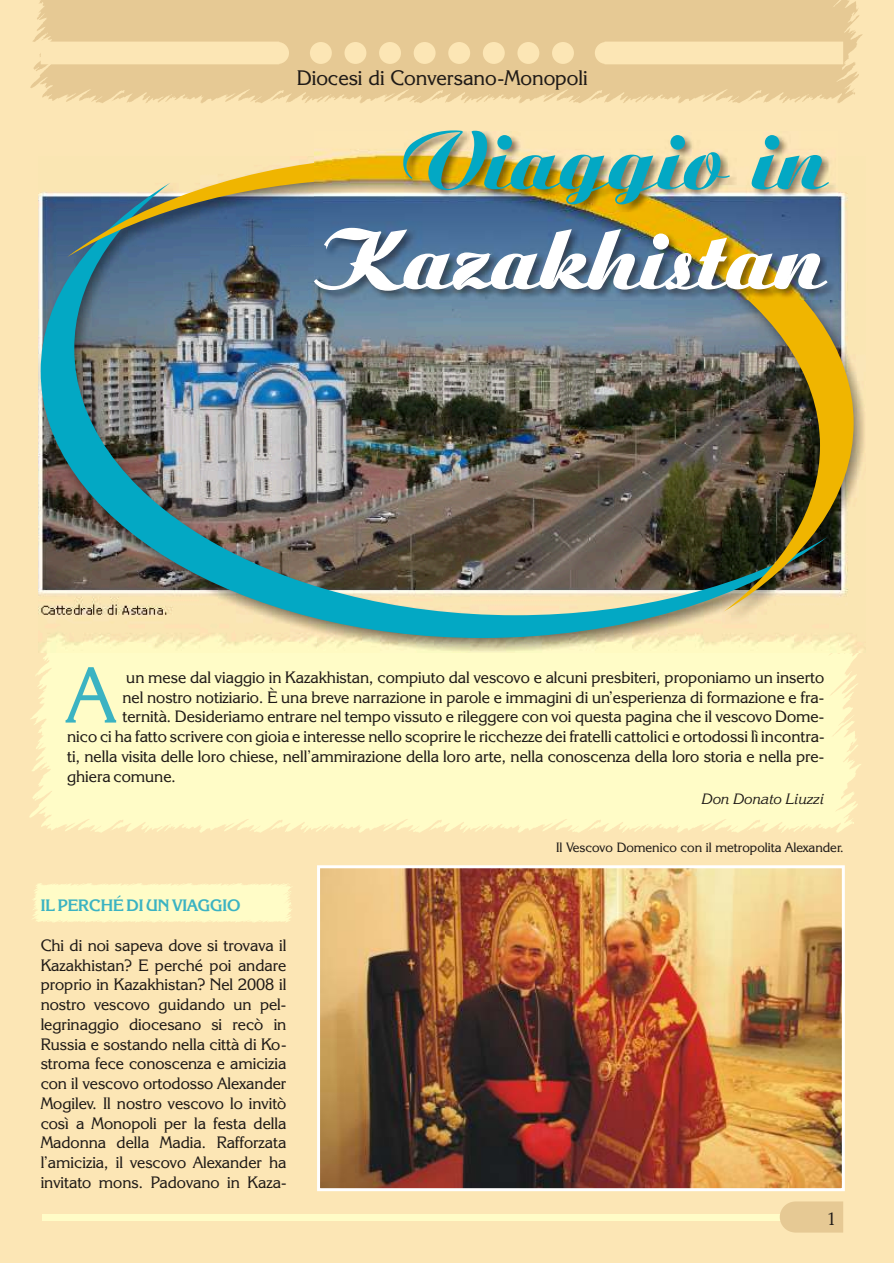
<style>
.page{position:relative;width:894px;height:1263px;background:#fce6b5}
.page>*{position:absolute;margin:0;border:0;box-sizing:border-box;transform-origin:0 0}
.t1{font:87px "Ariston";color:#03a8c4}
.t2{font:79.2px "Korinna BT";color:#3bb3c2}
.t3{font:21px "Korinna BT";color:#1f1a17}
.t4{font:18px "Korinna BT";color:#1f1a17}
.t5{font:16.5px/19.8px "Korinna BT";color:#1f1a17;text-align:justify}
.t6{font:700 16.5px "Korinna BT";color:#3bb3c2}
.t7{font:italic 15px "Korinna BT";color:#1f1a17}
.t8{font:13.5px "Korinna BT";color:#1f1a17}
</style>
<div class="page">
<svg style="left:32px;top:883px;width:260px;height:39px;background:#fefac5"></svg>
<svg style="left:30px;top:0;width:833px;height:103px;background:#e8cb97"></svg>
<img style="left:321px;top:869px;width:520px;height:318px">
<div style="left:29px;top:653px;width:832px;height:180px;background:#fffcc7"></div>
<img style="left:38px;top:193px;width:827px;height:460px">
<svg style="left:41px;top:192px;width:786px;height:446px"></svg>
<img style="left:67px;top:163px;width:787px;height:449px">
<img style="left:314px;top:131px;width:524px;height:169px">
<svg style="left:313px;top:227px;width:516px;height:65px;background:#97a4aa"></svg>
<div style="left:317px;top:865px;width:528px;height:326px;border:3px solid #fff"></div>
<svg style="left:595px;top:42px;width:248px;height:22px"></svg>
<div style="left:552px;top:42px;width:22px;height:22px;background:#fce6b5;border-radius:50%"></div>
<div style="left:517px;top:42px;width:22px;height:22px;background:#fce6b5;border-radius:50%"></div>
<div style="left:483px;top:42px;width:22px;height:22px;background:#fce6b5;border-radius:50%"></div>
<div style="left:448px;top:42px;width:22px;height:22px;background:#fce6b5;border-radius:50%"></div>
<div style="left:414px;top:42px;width:22px;height:22px;background:#fce6b5;border-radius:50%"></div>
<div style="left:379px;top:42px;width:22px;height:22px;background:#fce6b5;border-radius:50%"></div>
<div style="left:345px;top:42px;width:21px;height:22px;background:#fce6b5;border-radius:50%"></div>
<div style="left:310px;top:42px;width:22px;height:22px;background:#fce6b5;border-radius:50%"></div>
<svg style="left:41px;top:42px;width:248px;height:22px"></svg>
<div style="left:42px;top:1214px;width:746px;height:6px;background:#fffcc7"></div>
<svg style="left:780px;top:1201px;width:63px;height:32px;background:#e7cb96"></svg>
<p class="t3" style="left:297px;top:69px;width:293px">Diocesi di Conversano-Monopoli</p>
<h1 class="t1" style="left:402px;top:129px;width:428px">Viaggio in</h1>
<h2 class="t2" style="left:67px;top:662px;width:49px">A</h2>
<p class="t5" style="left:126px;top:669px;width:699px">un mese dal viaggio in Kazakhistan, compiuto dal vescovo e alcuni presbiteri, proponiamo un inserto</p>
<p class="t5" style="left:122px;top:689px;width:703px">nel nostro notiziario. È una breve narrazione in parole e immagini di un’esperienza di formazione e fra-</p>
<p class="t5" style="left:122px;top:708px;width:703px">ternità. Desideriamo entrare nel tempo vissuto e rileggere con voi questa pagina che il vescovo Dome-</p>
<p class="t5" style="left:67px;top:728px;width:759px">nico ci ha fatto scrivere con gioia e interesse nello scoprire le ricchezze dei fratelli cattolici e ortodossi lì incontra-</p>
<p class="t5" style="left:67px;top:748px;width:759px">ti, nella visita delle loro chiese, nell’ammirazione della loro arte, nella conoscenza della loro storia e nella pre-</p>
<p class="t5" style="left:67px;top:768px;width:110px">ghiera comune.</p>
<p class="t7" style="left:702px;top:792px;width:124px">Don Donato Liuzzi</p>
<p class="t6" style="left:41px;top:899px;width:202px">IL PERCHÉ DI UN VIAGGIO</p>
<p class="t5" style="left:41px;top:937px;width:247px">Chi di noi sapeva dove si trovava il Kazakhistan? E perché poi andare proprio in Kazakhistan? Nel 2008 il nostro vescovo guidando un pel&shy;legrinaggio diocesano si recò in Russia e sostando nella città di Ko&shy;stroma fece conoscenza e amicizia con il vescovo ortodosso Alexander Mogilev. Il nostro vescovo lo invitò così a Monopoli per la festa della Madonna della Madia. Rafforzata l’amicizia, il vescovo Alexander ha invitato mons. Padovano in Kaza-</p>
<p class="t8" style="left:556px;top:842px;width:289px">Il Vescovo Domenico con il metropolita Alexander.</p>
<p class="t4" style="left:827px;top:1211px;width:11px">1</p>
</div>
